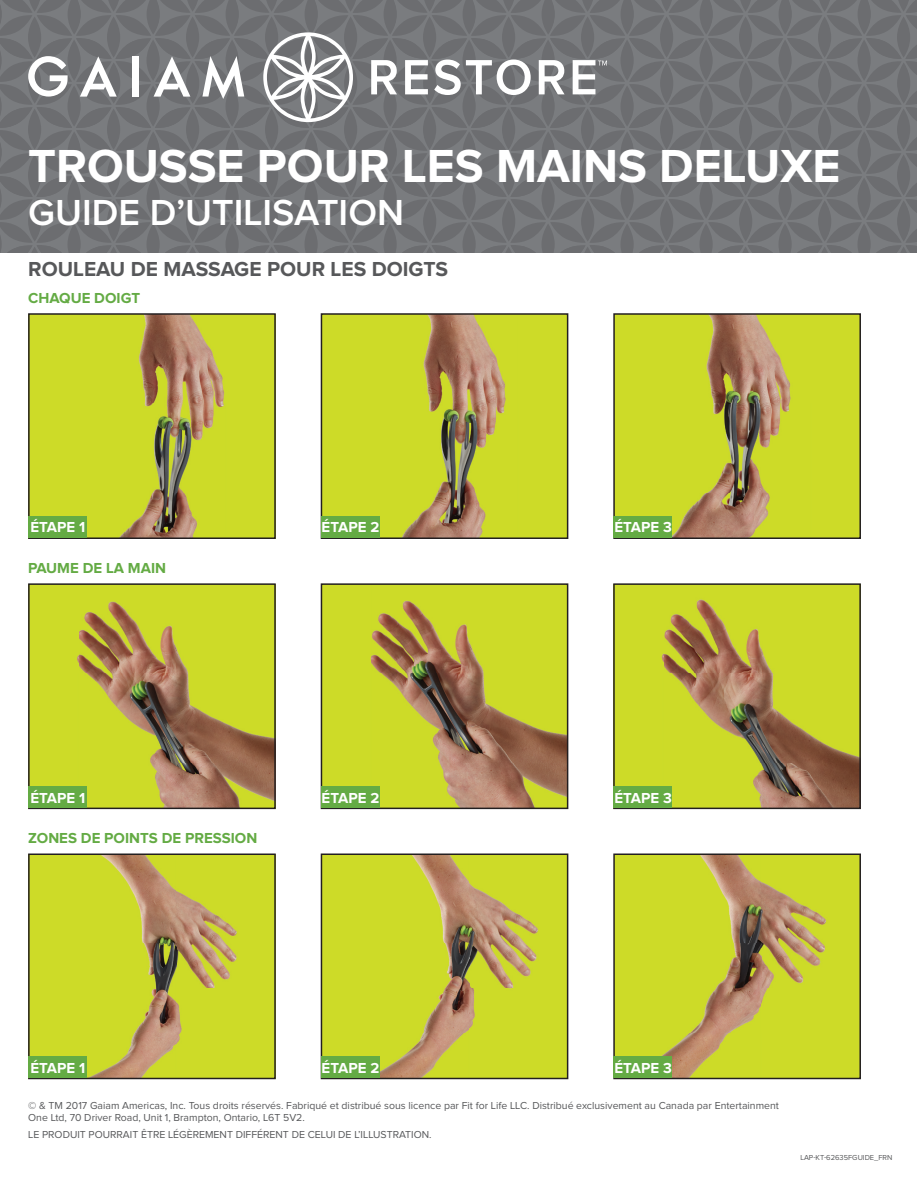
<style>
.page{position:relative;width:917px;height:1190px;background:#fff}
.page>*{position:absolute;margin:0;border:0;box-sizing:border-box;transform-origin:0 0}
.t1{font:700 48px "Proxima Nova";color:#fff}
.t2{font:600 37.5px "Proxima Nova";color:#fff}
.t3{font:700 21px "Proxima Nova";color:#57585a}
.t4{font:700 15px "Proxima Nova";color:#fff}
.t5{font:700 15px "Proxima Nova";color:#64ab44}
.t6{font:10.5px/12px "Proxima Nova";color:#57585a}
.t7{font:7.5px "Proxima Nova";color:#57585a}
</style>
<div class="page">
<div style="left:0;top:0;width:917px;height:253px;background:linear-gradient(to right,#727376,#717376)"></div>
<svg style="left:202px;top:56px;width:42px;height:43px"></svg>
<svg style="left:154px;top:56px;width:36px;height:41px"></svg>
<svg style="left:80px;top:56px;width:37px;height:41px"></svg>
<svg style="left:28px;top:56px;width:40px;height:41px"></svg>
<div style="left:132px;top:56px;width:6px;height:40px;background:#fff"></div>
<svg style="left:263px;top:32px;width:90px;height:90px"></svg>
<svg style="left:371px;top:60px;width:236px;height:35px"></svg>
<img style="left:31px;top:316px;width:242px;height:220px">
<div style="left:28px;top:313px;width:248px;height:226px;border:2px solid #231f20"></div>
<img style="left:31px;top:586px;width:242px;height:220px">
<div style="left:28px;top:583px;width:248px;height:226px;border:2px solid #231f20"></div>
<img style="left:31px;top:856px;width:242px;height:220px">
<div style="left:28px;top:853px;width:248px;height:226px;border:2px solid #231f20"></div>
<img style="left:324px;top:316px;width:241px;height:220px">
<div style="left:321px;top:313px;width:247px;height:226px;border:2px solid #231f20"></div>
<img style="left:324px;top:586px;width:241px;height:220px">
<div style="left:321px;top:583px;width:247px;height:226px;border:2px solid #231f20"></div>
<img style="left:324px;top:856px;width:241px;height:220px">
<div style="left:321px;top:853px;width:247px;height:226px;border:2px solid #231f20"></div>
<img style="left:616px;top:316px;width:242px;height:220px">
<div style="left:613px;top:313px;width:248px;height:226px;border:2px solid #231f20"></div>
<img style="left:616px;top:586px;width:242px;height:220px">
<div style="left:613px;top:583px;width:248px;height:226px;border:2px solid #231f20"></div>
<img style="left:616px;top:856px;width:242px;height:220px">
<div style="left:613px;top:853px;width:248px;height:226px;border:2px solid #231f20"></div>
<div style="left:29px;top:516px;width:58px;height:22px;background:#64ab44"></div>
<div style="left:321px;top:516px;width:58px;height:22px;background:#64ab44"></div>
<div style="left:614px;top:516px;width:58px;height:22px;background:#64ab44"></div>
<div style="left:29px;top:786px;width:58px;height:22px;background:#64ab44"></div>
<div style="left:321px;top:786px;width:58px;height:22px;background:#64ab44"></div>
<div style="left:614px;top:786px;width:58px;height:22px;background:#64ab44"></div>
<div style="left:29px;top:1056px;width:58px;height:22px;background:#64ab44"></div>
<div style="left:321px;top:1056px;width:58px;height:22px;background:#64ab44"></div>
<div style="left:614px;top:1056px;width:58px;height:22px;background:#64ab44"></div>
<h1 class="t1" style="left:28px;top:144px;width:814px">TROUSSE POUR LES MAINS DELUXE</h1>
<h2 class="t2" style="left:28px;top:195px;width:377px">GUIDE D’UTILISATION</h2>
<h3 class="t3" style="left:28px;top:259px;width:421px">ROULEAU DE MASSAGE POUR LES DOIGTS</h3>
<h3 class="t5" style="left:28px;top:291px;width:113px">CHAQUE DOIGT</h3>
<h3 class="t4" style="left:30px;top:520px;width:56px">ÉTAPE 1</h3>
<h3 class="t4" style="left:322px;top:520px;width:59px">ÉTAPE 2</h3>
<h3 class="t4" style="left:614px;top:520px;width:59px">ÉTAPE 3</h3>
<h3 class="t5" style="left:28px;top:561px;width:139px">PAUME DE LA MAIN</h3>
<h3 class="t4" style="left:30px;top:790px;width:56px">ÉTAPE 1</h3>
<h3 class="t4" style="left:322px;top:790px;width:59px">ÉTAPE 2</h3>
<h3 class="t4" style="left:614px;top:790px;width:59px">ÉTAPE 3</h3>
<h3 class="t5" style="left:28px;top:831px;width:231px">ZONES DE POINTS DE PRESSION</h3>
<h3 class="t4" style="left:30px;top:1060px;width:56px">ÉTAPE 1</h3>
<h3 class="t4" style="left:322px;top:1060px;width:59px">ÉTAPE 2</h3>
<h3 class="t4" style="left:614px;top:1060px;width:59px">ÉTAPE 3</h3>
<p class="t6" style="left:28px;top:1100px;width:752px">© &amp; TM 2017 Gaiam Americas, Inc. Tous droits réservés. Fabriqué et distribué sous licence par Fit for Life LLC. Distribué exclusivement au Canada par Entertainment<br>One Ltd, 70 Driver Road, Unit 1, Brampton, Ontario, L6T 5V2.</p>
<p class="t6" style="left:28px;top:1128px;width:405px">LE PRODUIT POURRAIT ÊTRE LÉGÈREMENT DIFFÉRENT DE CELUI DE L’ILLUSTRATION.</p>
<p class="t7" style="left:800px;top:1154px;width:94px">LAP-KT-62635FGUIDE_FRN</p>
</div>
